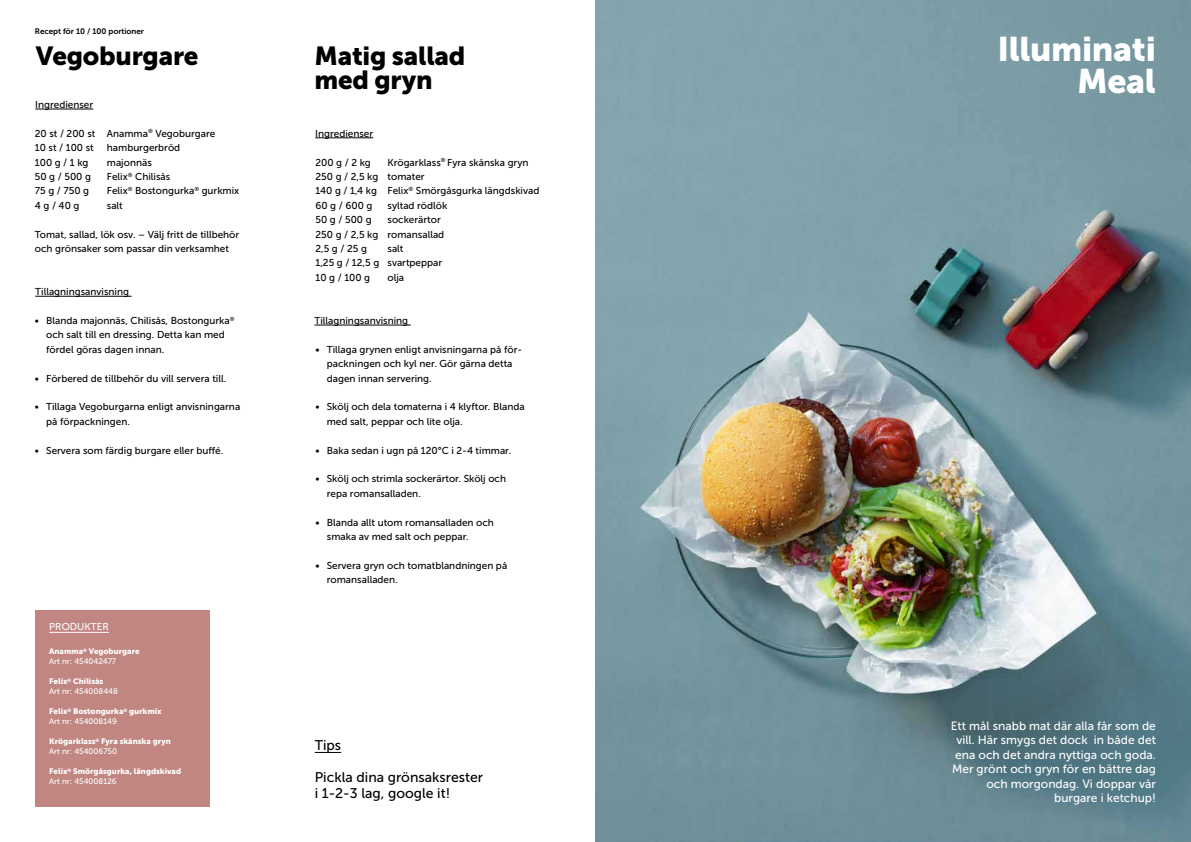
<style>
.page{position:relative;width:1191px;height:842px;background:#fff}
.page>*{position:absolute;margin:0;border:0;box-sizing:border-box;transform-origin:0 0}
.t1{font:34px/32px "Museo Sans 900";letter-spacing:-.01em;color:#fff;text-align:right}
.t2{font:26px/24px "Museo Sans 900";letter-spacing:-.01em;color:#000}
.t3{font:14px/16px "Museo Sans 500";color:#000}
.t4{font:12px/14.4px "Museo Sans 500";color:#fff;text-align:right}
.t5{font:10px/14.4px "Museo Sans 500";color:#000}
.t6{font:10px "Museo Sans 500";color:#fff}
.t7{font:8px "Museo Sans 900";color:#fff}
.t8{font:8px "Museo Sans 500";color:#fff}
.t9{font:8px "Museo Sans 700";color:#000}
</style>
<div class="page">
<div style="left:36px;top:610px;width:174px;height:197px;background:#c18682"></div>
<img style="left:595px;top:0;width:596px;height:842px">
<hr style="left:35px;top:296px;width:97px;height:1px;background:#000">
<hr style="left:314px;top:325px;width:97px;height:1px;background:#000">
<hr style="left:49px;top:632px;width:60px;height:1px;background:#fff">
<hr style="left:35px;top:109px;width:58px;height:1px;background:#000">
<hr style="left:315px;top:138px;width:58px;height:1px;background:#000">
<svg style="left:315px;top:752px;width:26px;height:1px"></svg>
<p class="t9" style="left:35px;top:27px;width:111px">Recept för 10 / 100 portioner</p>
<h2 class="t2" style="left:36px;top:44px;width:164px">Vegoburgare</h2>
<h2 class="t2" style="left:314px;top:44px;width:152px">Matig sallad med gryn</h2>
<p class="t5" style="left:35px;top:97px;width:59px">Ingredienser</p>
<p class="t5" style="left:315px;top:126px;width:59px">Ingredienser</p>
<p class="t5" style="left:35px;top:126px;width:182px">20 st / 200 st Anamma<sup>®</sup> Vegoburgare<br>10 st / 100 st</p>
<p class="t5" style="left:107px;top:141px;width:75px">hamburgerbröd</p>
<p class="t5" style="left:35px;top:155px;width:55px">100 g / 1 kg</p>
<p class="t5" style="left:107px;top:155px;width:46px">majonnäs</p>
<p class="t5" style="left:35px;top:169px;width:58px">50 g / 500 g</p>
<p class="t5" style="left:107px;top:169px;width:65px">Felix<sup>®</sup> Chilisås</p>
<p class="t5" style="left:35px;top:184px;width:56px">75 g / 750 g</p>
<p class="t5" style="left:107px;top:184px;width:134px">Felix<sup>®</sup> Bostongurka<sup>®</sup> gurkmix</p>
<p class="t5" style="left:35px;top:198px;width:46px">4 g / 40 g</p>
<p class="t5" style="left:107px;top:198px;width:17px">salt</p>
<p class="t5" style="left:35px;top:227px;width:206px">Tomat, sallad, lök osv. – Välj fritt de tillbehör och grönsaker som passar din verksamhet</p>
<p class="t5" style="left:35px;top:285px;width:95px">Tillagningsanvisning</p>
<p class="t5" style="left:46px;top:313px;width:190px;text-indent:-11px">• Blanda majonnäs, Chilisås, Bostongurka<sup>® </sup>och salt till en dressing. Detta kan med fördel göras dagen innan.</p>
<p class="t5" style="left:35px;top:371px;width:193px">• Förbered de tillbehör du vill servera till.</p>
<p class="t5" style="left:46px;top:400px;width:196px;text-indent:-11px">• Tillaga Vegoburgarna enligt anvisningarna på förpackningen.</p>
<p class="t5" style="left:35px;top:443px;width:190px">• Servera som färdig burgare eller buffé.</p>
<p class="t6" style="left:49px;top:621px;width:61px">PRODUKTER</p>
<p class="t7" style="left:49px;top:647px;width:92px">Anamma<sup>®</sup> Vegoburgare</p>
<p class="t8" style="left:49px;top:657px;width:68px">Art nr: 454042477</p>
<p class="t7" style="left:49px;top:677px;width:56px">Felix<sup>®</sup> Chilisås</p>
<p class="t8" style="left:49px;top:687px;width:70px">Art nr: 454008448</p>
<p class="t7" style="left:49px;top:707px;width:114px">Felix<sup>®</sup> Bostongurka<sup>®</sup> gurkmix</p>
<p class="t8" style="left:49px;top:717px;width:69px">Art nr: 454008149</p>
<p class="t7" style="left:49px;top:737px;width:123px">Krögarklass<sup>®</sup> Fyra skånska gryn</p>
<p class="t8" style="left:49px;top:747px;width:69px">Art nr: 454006750</p>
<p class="t7" style="left:49px;top:767px;width:133px">Felix<sup>®</sup> Smörgåsgurka, längdskivad</p>
<p class="t8" style="left:49px;top:777px;width:69px">Art nr: 454008126</p>
<p class="t5" style="left:315px;top:155px;width:225px;text-indent:72px">Krögarklass<sup>®</sup> Fyra skånska gryn<br>250 g / 2,5 kg tomater<br>140 g / 1,4 kg Felix<sup>®</sup> Smörgåsgurka längdskivad<br>60 g / 600 g</p>
<p class="t5" style="left:315px;top:155px;width:57px">200 g / 2 kg</p>
<p class="t5" style="left:387px;top:198px;width:61px">syltad rödlök</p>
<p class="t5" style="left:315px;top:213px;width:58px">50 g / 500 g</p>
<p class="t5" style="left:315px;top:213px;width:130px;text-indent:72px">sockerärtor<br>250 g / 2,5 kg romansallad<br>2,5 g / 25 g</p>
<p class="t5" style="left:315px;top:241px;width:128px;text-indent:72px">salt<br>1,25 g / 12,5 g svartpeppar<br>10 g / 100 g</p>
<p class="t5" style="left:387px;top:270px;width:18px">olja</p>
<p class="t5" style="left:314px;top:313px;width:95px">Tillagningsanvisning</p>
<p class="t5" style="left:327px;top:342px;width:197px;text-indent:-11px">• Tillaga grynen enligt anvisningarna på för&shy;packningen och kyl ner. Gör gärna detta dagen innan servering.</p>
<p class="t5" style="left:327px;top:400px;width:199px;text-indent:-11px">• Skölj och dela tomaterna i 4 klyftor. Blanda med salt, peppar och lite olja.</p>
<p class="t5" style="left:315px;top:443px;width:197px">• Baka sedan i ugn på 120°C i 2-4 timmar.</p>
<p class="t5" style="left:327px;top:472px;width:181px;text-indent:-11px">• Skölj och strimla sockerärtor. Skölj och repa romansalladen.</p>
<p class="t5" style="left:327px;top:515px;width:169px;text-indent:-11px">• Blanda allt utom romansalladen och smaka av med salt och peppar.</p>
<p class="t5" style="left:327px;top:558px;width:182px;text-indent:-11px">• Servera gryn och tomatblandningen på romansalladen.</p>
<h3 class="t3" style="left:315px;top:738px;width:28px">Tips</h3>
<h3 class="t3" style="left:315px;top:770px;width:170px">Pickla dina grönsaksrester i 1-2-3 lag, google it!</h3>
<h1 class="t1" style="left:997px;top:33px;width:160px">Illuminati<br>Meal</h1>
<p class="t4" style="left:950px;top:719px;width:207px">Ett mål snabb mat där alla får som de vill. Här smygs det dock in både det ena och det andra nyttiga och goda.<br>Mer grönt och gryn för en bättre dag och morgondag. Vi doppar vår burgare i ketchup!</p>
</div>
